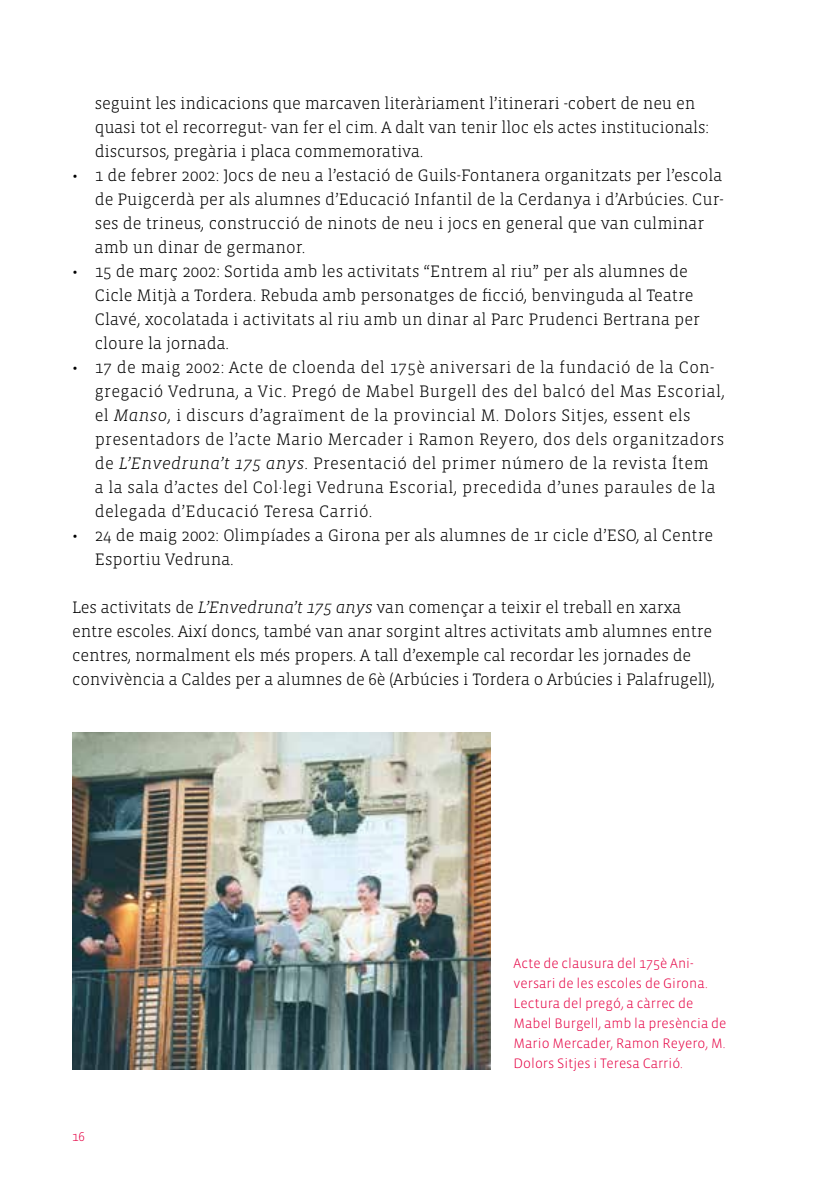
<style>
.page{position:relative;width:840px;height:1191px;background:#fff}
.page>*{position:absolute;margin:0;border:0;box-sizing:border-box;transform-origin:0 0}
.t1{font:300 17px/24px "Vista Slab OT";color:#000}
.t2{font:300 17px/24px "Vista Slab OT";letter-spacing:.02em;color:#000}
.t3{font:300 14px/20px "Vista Sans OT";color:#e50043}
.t4{font:300 13px "Vista Sans OT";color:#e50043}
.s1{font-style:italic}
</style>
<div class="page">
<img style="left:72px;top:733px;width:418px;height:336px">
<p class="t1" style="left:95px;top:92px;width:615px">seguint les indicacions que marcaven literàriament l’itinerari -cobert de neu en quasi tot el recorregut- van fer el cim. A dalt van tenir lloc els actes institucionals: discursos, pregària i placa commemorativa.</p>
<p class="t1" style="left:95px;top:164px;width:630px;text-indent:-23px">• 1 de febrer 2002: Jocs de neu a l’estació de Guils-Fontanera organitzats per l’escola de Puigcerdà per als alumnes d’Educació Infantil de la Cerdanya i d’Arbúcies. Cur&shy;ses de trineus, construcció de ninots de neu i jocs en general que van culminar amb un dinar de germanor.</p>
<p class="t1" style="left:95px;top:260px;width:606px;text-indent:-23px">• 15 de març 2002: Sortida amb les activitats “Entrem al riu” per als alumnes de Cicle Mitjà a Tordera. Rebuda amb personatges de ficció, benvinguda al Teatre Clavé, xocolatada i activitats al riu amb un dinar al Parc Prudenci Bertrana per cloure la jornada.</p>
<p class="t2" style="left:95px;top:356px;width:631px;text-indent:-23px">• 17 de maig 2002: Acte de cloenda del 175è aniversari de la fundació de la Con&shy;gregació Vedruna, a Vic. Pregó de Mabel Burgell des del balcó del Mas Escorial, el <span class="s1">Manso</span>, i discurs d’agraïment de la provincial M. Dolors Sitjes, essent els presentadors de l’acte Mario Mercader i Ramon Reyero, dos dels organitzadors de <span class="s1">L’Envedruna’t 175 anys</span>. Presentació del primer número de la revista Ítem<br>a la sala d’actes del Col·legi Vedruna Escorial, precedida d’unes paraules de la delegada d’Educació Teresa Carrió.</p>
<p class="t1" style="left:95px;top:524px;width:619px;text-indent:-23px">• 24 de maig 2002: Olimpíades a Girona per als alumnes de 1r cicle d’ESO, al Centre<br>Esportiu Vedruna.</p>
<p class="t1" style="left:72px;top:596px;width:644px">Les activitats de <span class="s1">L’Envedruna’t 175 anys</span> van començar a teixir el treball en xarxa entre escoles. Així doncs, també van anar sorgint altres activitats amb alumnes entre centres, normalment els més propers. A tall d’exemple cal recordar les jornades de convivència a Caldes per a alumnes de 6è (Arbúcies i Tordera o Arbúcies i Palafrugell),</p>
<p class="t4" style="left:72px;top:1130px;width:14px">16</p>
<p class="t3" style="left:513px;top:953px;width:214px">Acte de clausura del 175è Ani&shy;versari de les escoles de Girona.<br>Lectura del pregó, a càrrec de<br>Mabel Burgell, amb la presència de<br>Mario Mercader, Ramon Reyero, M.<br>Dolors Sitjes i Teresa Carrió.</p>
</div>
